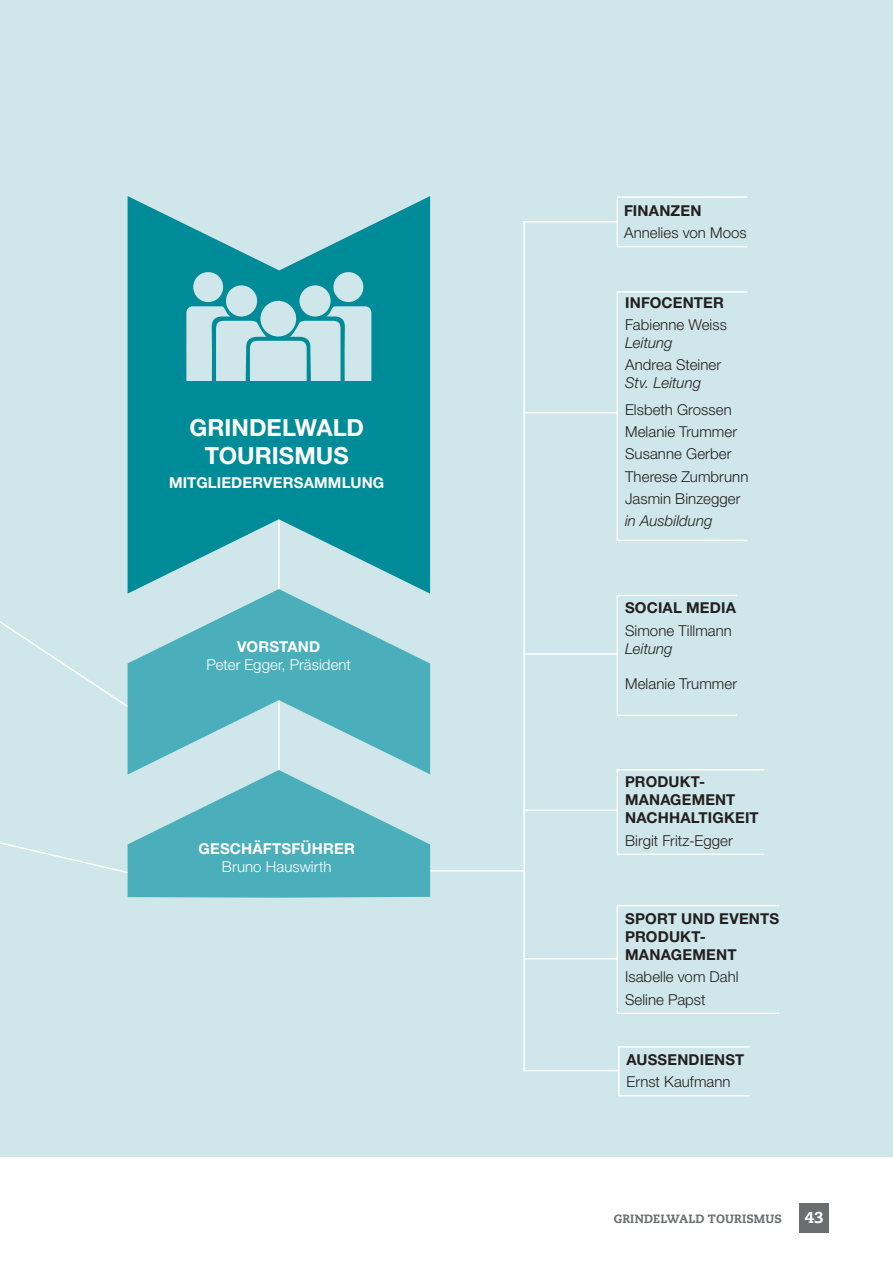
<style>
.page{position:relative;width:893px;height:1263px;background:#fff}
.page>*{position:absolute;margin:0;border:0;box-sizing:border-box;transform-origin:0 0}
.t1{font:700 23.7px/28.3px "Helvetica Neue LT Std";color:#fff;text-align:center}
.t2{font:800 15.75px "Caecilia LT Std";color:#fff}
.t3{font:300 15px/22.2px "Helvetica Neue LT Std";letter-spacing:.005em;color:#231f20}
.t4{font:700 15px/18px "Helvetica Neue LT Std";letter-spacing:.015em;color:#231f20}
.t5{font:700 15px "Helvetica Neue LT Std";letter-spacing:.01em;color:#fff}
.t6{font:italic 300 15px "Helvetica Neue LT Std";letter-spacing:.005em;color:#231f20}
.t7{font:300 15px "Helvetica Neue LT Std";letter-spacing:.005em;color:#fff}
.t8{font:800 12px "Caecilia LT Std";letter-spacing:.015em;color:#6c6d70}
</style>
<div class="page">
<div style="left:799px;top:1203px;width:30px;height:30px;background:#6c6d70"></div>
<div style="left:0;top:0;width:893px;height:1157px;background:#cfe6ea"></div>
<svg style="left:0;top:529px;width:128px;height:184px"></svg>
<hr style="left:430px;top:870px;width:95px;height:1px;background:#fff">
<hr style="left:523px;top:958px;width:95px;height:1px;background:#fff">
<hr style="left:523px;top:1070px;width:95px;height:1px;background:#fff">
<hr style="left:523px;top:809px;width:95px;height:2px;background:#fff">
<hr style="left:523px;top:653px;width:95px;height:2px;background:#fff">
<hr style="left:523px;top:412px;width:95px;height:1px;background:#fff">
<hr style="left:523px;top:221px;width:95px;height:2px;background:#fff">
<hr style="left:523px;top:221px;width:2px;height:850px;background:#fff">
<svg style="left:128px;top:196px;width:302px;height:393px;fill:#008b98"></svg>
<svg style="left:0;top:770px;width:430px;height:128px"></svg>
<svg style="left:128px;top:589px;width:302px;height:186px;fill:#4aafba"></svg>
<div style="left:617px;top:905px;width:163px;height:109px;border:2px solid #fff"></div>
<div style="left:617px;top:769px;width:148px;height:86px;border:2px solid #fff"></div>
<div style="left:618px;top:1046px;width:132px;height:50px;border:2px solid #fff"></div>
<div style="left:617px;top:595px;width:121px;height:121px;border:2px solid #fff"></div>
<div style="left:617px;top:196px;width:131px;height:51px;border:2px solid #fff"></div>
<div style="left:617px;top:291px;width:131px;height:250px;border:2px solid #fff"></div>
<h1 class="t1" style="left:189px;top:412px;width:176px">GRINDELWALD<br>TOURISMUS</h1>
<p class="t5" style="left:169px;top:473px;width:217px">MITGLIEDERVERSAMMLUNG</p>
<p class="t5" style="left:237px;top:637px;width:85px">VORSTAND</p>
<p class="t7" style="left:207px;top:655px;width:146px">Peter Egger, Präsident</p>
<p class="t5" style="left:198px;top:840px;width:158px">GESCHÄFTSFÜHRER</p>
<p class="t7" style="left:222px;top:858px;width:111px">Bruno Hauswirth</p>
<p class="t4" style="left:624px;top:201px;width:79px">FINANZEN</p>
<p class="t3" style="left:624px;top:221px;width:124px">Annelies von Moos</p>
<p class="t4" style="left:625px;top:293px;width:100px">INFOCENTER</p>
<p class="t3" style="left:625px;top:313px;width:103px">Fabienne Weiss</p>
<p class="t6" style="left:625px;top:334px;width:49px">Leitung</p>
<p class="t3" style="left:625px;top:354px;width:98px">Andrea Steiner</p>
<p class="t6" style="left:625px;top:374px;width:78px">Stv. Leitung</p>
<p class="t3" style="left:625px;top:398px;width:125px">Elsbeth Grossen<br>Melanie Trummer<br>Susanne Gerber<br>Therese Zumbrunn<br>Jasmin Binzegger</p>
<p class="t6" style="left:625px;top:512px;width:89px">in Ausbildung</p>
<p class="t4" style="left:625px;top:599px;width:113px">SOCIAL MEDIA</p>
<p class="t3" style="left:625px;top:619px;width:108px">Simone Tillmann</p>
<p class="t6" style="left:625px;top:639px;width:49px">Leitung</p>
<p class="t3" style="left:625px;top:672px;width:114px">Melanie Trummer</p>
<p class="t4" style="left:625px;top:772px;width:135px">PRODUKT-<br>MANAGEMENT<br>NACHHALTIGKEIT</p>
<p class="t3" style="left:625px;top:829px;width:109px">Birgit Fritz-Egger</p>
<p class="t4" style="left:625px;top:909px;width:156px">SPORT UND EVENTS<br>PRODUKT-<br>MANAGEMENT</p>
<p class="t3" style="left:625px;top:965px;width:115px">Isabelle vom Dahl<br>Seline Papst</p>
<p class="t4" style="left:627px;top:1050px;width:119px">AUSSENDIENST</p>
<p class="t3" style="left:627px;top:1070px;width:106px">Ernst Kaufmann</p>
<p class="t8" style="left:614px;top:1211px;width:170px">GRINDELWALD TOURISMUS</p>
<p class="t2" style="left:805px;top:1207px;width:21px">43</p>
</div>
